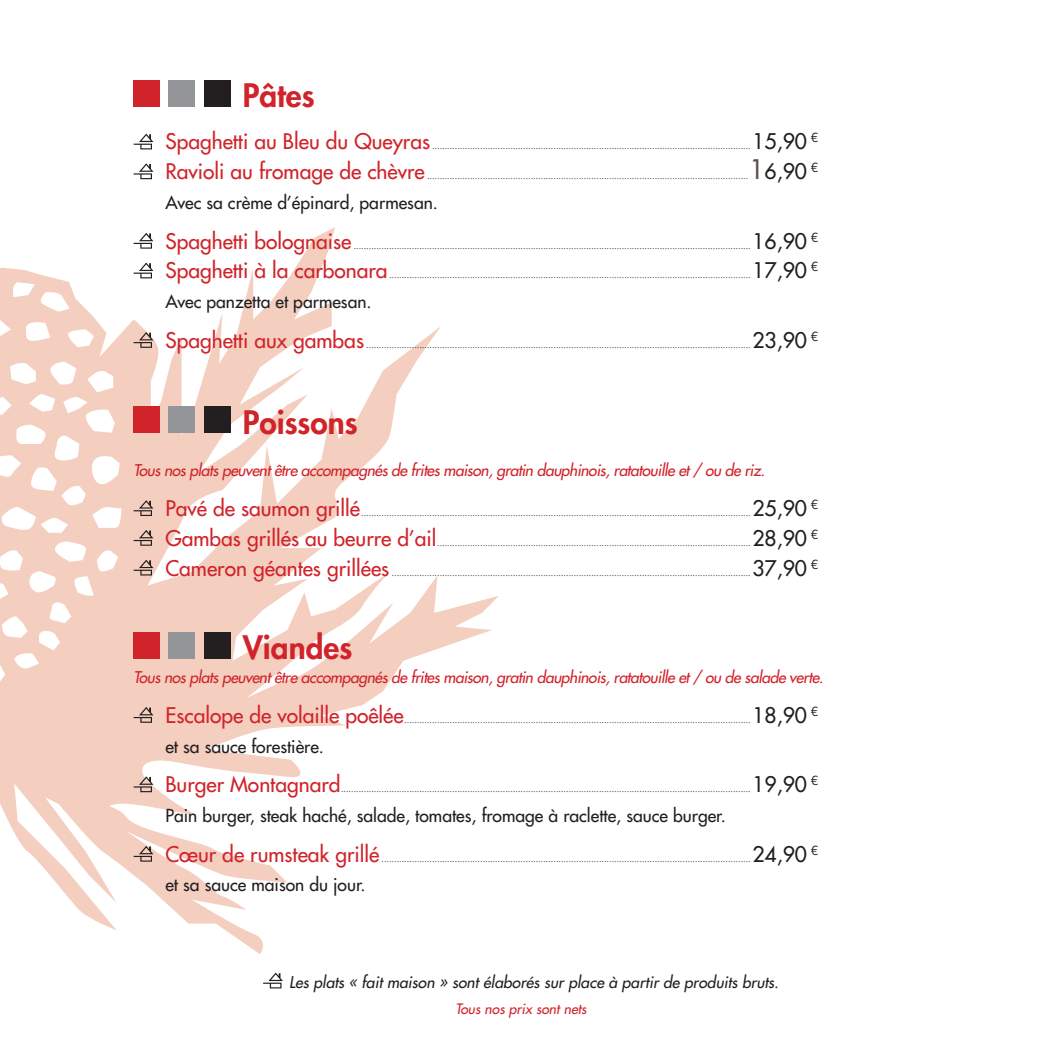
<style>
.page{position:relative;width:1042px;height:1042px;background:#fff}
.page>*{position:absolute;margin:0;border:0;box-sizing:border-box;transform-origin:0 0}
.t1{font:800 31.5px "Futura Std";color:#d1232a}
.t2{font:500 21px "Futura Std";color:#d1232a}
.t3{font:500 21px "Futura Std";color:#231f20}
.t4{font:500 17.5px "Futura Std";color:#231f20}
.t5{font:italic 500 15.75px "Futura Std";letter-spacing:-.03em;color:#d1232a}
.t6{font:italic 500 15.75px "Futura Std";color:#231f20}
.t7{font:italic 500 14px "Futura Std";color:#d1232a}
.t8{font:500 8.75px "Futura Std";color:#231f20}
.s1{font-size:26.25px;color:#5f5149}
</style>
<div class="page">
<svg style="left:0;top:171px;width:499px;height:783px"></svg>
<svg style="left:263px;top:972px;width:20px;height:16px"></svg>
<div style="left:134px;top:80px;width:26px;height:26px;background:#d1232a"></div>
<div style="left:169px;top:80px;width:26px;height:26px;background:#939598"></div>
<div style="left:204px;top:80px;width:26px;height:26px;background:#231f20"></div>
<svg style="left:134px;top:134px;width:19px;height:15px"></svg>
<svg style="left:134px;top:163px;width:19px;height:16px"></svg>
<svg style="left:134px;top:233px;width:19px;height:16px"></svg>
<svg style="left:134px;top:262px;width:19px;height:16px"></svg>
<svg style="left:134px;top:332px;width:19px;height:16px"></svg>
<div style="left:134px;top:407px;width:26px;height:26px;background:#d1232a"></div>
<div style="left:169px;top:407px;width:26px;height:26px;background:#939598"></div>
<div style="left:204px;top:407px;width:26px;height:26px;background:#231f20"></div>
<svg style="left:134px;top:500px;width:19px;height:16px"></svg>
<svg style="left:134px;top:530px;width:19px;height:16px"></svg>
<svg style="left:134px;top:560px;width:19px;height:15px"></svg>
<div style="left:134px;top:632px;width:26px;height:26px;background:#d1232a"></div>
<div style="left:169px;top:632px;width:26px;height:26px;background:#939598"></div>
<div style="left:204px;top:632px;width:26px;height:26px;background:#231f20"></div>
<svg style="left:134px;top:707px;width:19px;height:16px"></svg>
<svg style="left:134px;top:776px;width:19px;height:16px"></svg>
<svg style="left:134px;top:846px;width:19px;height:15px"></svg>
<h1 class="t1" style="left:243px;top:76px;width:73px">Pâtes</h1>
<h2 class="t2" style="left:165px;top:129px;width:266px">Spaghetti au Bleu du Queyras</h2>
<h2 class="t3" style="left:752px;top:129px;width:67px">15,90 <sup>€</sup></h2>
<p class="t8" style="left:432px;top:141px;width:320px">..............................................................................................................................</p>
<h2 class="t3" style="left:749px;top:158px;width:70px"><span class="s1">1</span>6,90 <sup>€</sup></h2>
<h2 class="t2" style="left:165px;top:158px;width:261px">Ravioli au fromage de chèvre</h2>
<p class="t8" style="left:427px;top:170px;width:323px">...............................................................................................................................</p>
<h3 class="t4" style="left:165px;top:192px;width:274px">Avec sa crème d’épinard, parmesan.</h3>
<h2 class="t2" style="left:165px;top:228px;width:187px">Spaghetti bolognaise</h2>
<h2 class="t3" style="left:752px;top:228px;width:67px">16,90 <sup>€</sup></h2>
<p class="t8" style="left:354px;top:240px;width:399px">.............................................................................................................................................................</p>
<h2 class="t2" style="left:165px;top:257px;width:224px">Spaghetti à la carbonara</h2>
<h2 class="t3" style="left:752px;top:257px;width:67px">17,90 <sup>€</sup></h2>
<p class="t8" style="left:389px;top:270px;width:363px">...............................................................................................................................................</p>
<h3 class="t4" style="left:165px;top:291px;width:208px">Avec panzetta et parmesan.</h3>
<h2 class="t2" style="left:165px;top:327px;width:200px">Spaghetti aux gambas</h2>
<h2 class="t3" style="left:752px;top:327px;width:67px">23,90 <sup>€</sup></h2>
<p class="t8" style="left:366px;top:339px;width:386px">........................................................................................................................................................</p>
<h1 class="t1" style="left:243px;top:402px;width:116px">Poissons</h1>
<h3 class="t5" style="left:134px;top:461px;width:633px">Tous nos plats peuvent être accompagnés de frites maison, gratin dauphinois, ratatouille et / ou de riz.</h3>
<h2 class="t2" style="left:165px;top:495px;width:196px">Pavé de saumon grillé</h2>
<h2 class="t3" style="left:752px;top:495px;width:67px">25,90 <sup>€</sup></h2>
<p class="t8" style="left:361px;top:507px;width:391px">..........................................................................................................................................................</p>
<h2 class="t2" style="left:165px;top:525px;width:273px">Gambas grillés au beurre d’ail</h2>
<h2 class="t3" style="left:752px;top:525px;width:67px">28,90 <sup>€</sup></h2>
<p class="t8" style="left:437px;top:537px;width:315px">............................................................................................................................</p>
<h2 class="t2" style="left:165px;top:554px;width:225px">Cameron géantes grillées</h2>
<h2 class="t3" style="left:752px;top:554px;width:67px">37,90 <sup>€</sup></h2>
<p class="t8" style="left:392px;top:567px;width:361px">..............................................................................................................................................</p>
<h1 class="t1" style="left:243px;top:628px;width:111px">Viandes</h1>
<h3 class="t5" style="left:134px;top:667px;width:691px">Tous nos plats peuvent être accompagnés de frites maison, gratin dauphinois, ratatouille et / ou de salade verte.</h3>
<h2 class="t2" style="left:165px;top:702px;width:240px">Escalope de volaille poêlée</h2>
<h2 class="t3" style="left:752px;top:702px;width:67px">18,90 <sup>€</sup></h2>
<p class="t8" style="left:404px;top:714px;width:348px">.........................................................................................................................................</p>
<h3 class="t4" style="left:165px;top:735px;width:160px">et sa sauce forestière.</h3>
<h2 class="t2" style="left:165px;top:771px;width:176px">Burger Montagnard</h2>
<h2 class="t3" style="left:752px;top:771px;width:67px">19,90 <sup>€</sup></h2>
<p class="t8" style="left:341px;top:783px;width:411px">..................................................................................................................................................................</p>
<h3 class="t4" style="left:165px;top:804px;width:562px">Pain burger, steak haché, salade, tomates, fromage à raclette, sauce burger.</h3>
<h2 class="t2" style="left:165px;top:841px;width:215px">Cœur de rumsteak grillé</h2>
<h2 class="t3" style="left:752px;top:841px;width:67px">24,90 <sup>€</sup></h2>
<p class="t8" style="left:381px;top:853px;width:371px">..................................................................................................................................................</p>
<h3 class="t4" style="left:165px;top:874px;width:202px">et sa sauce maison du jour.</h3>
<h3 class="t6" style="left:289px;top:973px;width:491px">Les plats « fait maison » sont élaborés sur place à partir de produits bruts.</h3>
<h3 class="t7" style="left:455px;top:1000px;width:133px">Tous nos prix sont nets</h3>
</div>
